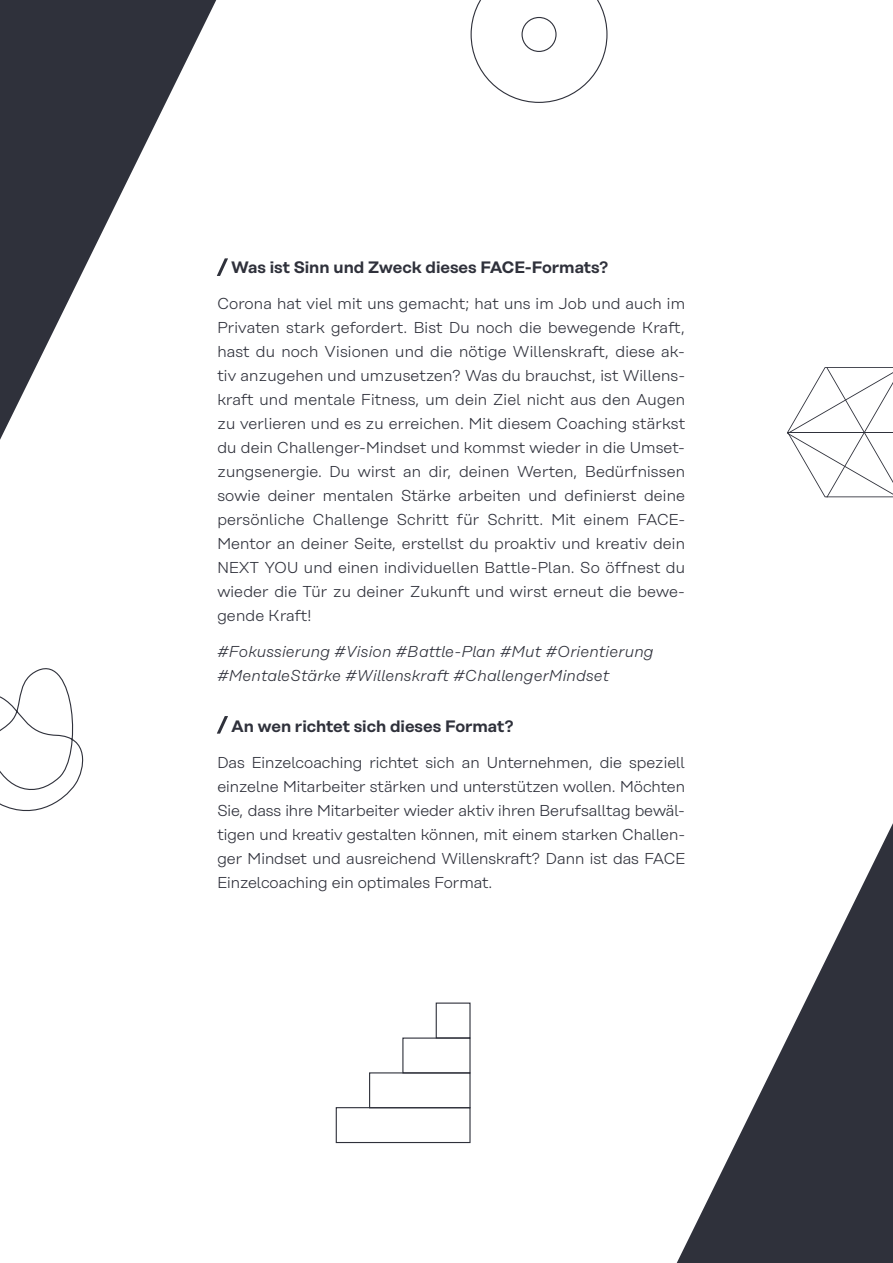
<style>
.page{position:relative;width:893px;height:1263px;background:#fff}
.page>*{position:absolute;margin:0;border:0;box-sizing:border-box;transform-origin:0 0}
.t1{font:600 16.5px "Rational";color:#2f313b}
.t2{font:300 15.75px/24px "Rational";color:#2f313b;text-align:justify}
.t3{font:italic 300 15.75px/24px "Rational Text";letter-spacing:.01em;color:#2f313b}
.s1{font-size:22.5px;color:#fff}
</style>
<div class="page">
<svg style="left:0;top:0;width:216px;height:440px"></svg>
<svg style="left:677px;top:823px;width:216px;height:440px"></svg>
<svg style="left:470px;top:0;width:138px;height:103px"></svg>
<svg style="left:787px;top:367px;width:106px;height:131px"></svg>
<div style="left:436px;top:1002px;width:35px;height:36px;border:1px solid #2f313b"></div>
<div style="left:402px;top:1037px;width:69px;height:36px;border:1px solid #2f313b"></div>
<div style="left:369px;top:1072px;width:102px;height:36px;border:1px solid #2f313b"></div>
<div style="left:336px;top:1107px;width:135px;height:36px;border:1px solid #2f313b"></div>
<svg style="left:0;top:668px;width:84px;height:144px"></svg>
<svg style="left:217px;top:258px;width:11px;height:18px"></svg>
<svg style="left:217px;top:716px;width:11px;height:18px"></svg>
<p class="t1" style="left:217px;top:258px;width:392px"><span class="s1">/</span> Was ist Sinn und Zweck dieses FACE-Formats?</p>
<p class="t2" style="left:217px;top:292px;width:469px">Corona hat viel mit uns gemacht; hat uns im Job und auch im Privaten stark gefordert. Bist Du noch die bewegende Kraft, hast du noch Visionen und die nötige Willenskraft, diese ak&shy;tiv anzugehen und umzusetzen? Was du brauchst, ist Willens&shy;kraft und mentale Fitness, um dein Ziel nicht aus den Augen zu verlieren und es zu erreichen. Mit diesem Coaching stärkst du dein Challenger-Mindset und kommst wieder in die Umset&shy;zungsenergie. Du wirst an dir, deinen Werten, Bedürfnissen sowie deiner mentalen Stärke arbeiten und definierst deine persönliche Challenge Schritt für Schritt. Mit einem FACE-Mentor an deiner Seite, erstellst du proaktiv und kreativ dein NEXT YOU und einen individuellen Battle-Plan. So öffnest du wieder die Tür zu deiner Zukunft und wirst erneut die bewe&shy;gende Kraft!</p>
<p class="t3" style="left:217px;top:640px;width:438px">#Fokussierung #Vision #Battle-Plan #Mut #Orientierung #MentaleStärke #Willenskraft #ChallengerMindset</p>
<p class="t1" style="left:217px;top:717px;width:298px"><span class="s1">/</span> An wen richtet sich dieses Format?</p>
<p class="t2" style="left:217px;top:751px;width:469px">Das Einzelcoaching richtet sich an Unternehmen, die speziell einzelne Mitarbeiter stärken und unterstützen wollen. Möchten Sie, dass ihre Mitarbeiter wieder aktiv ihren Berufsalltag bewäl&shy;tigen und kreativ gestalten können, mit einem starken Challen&shy;ger Mindset und ausreichend Willenskraft? Dann ist das FACE Einzelcoaching ein optimales Format.</p>
</div>
